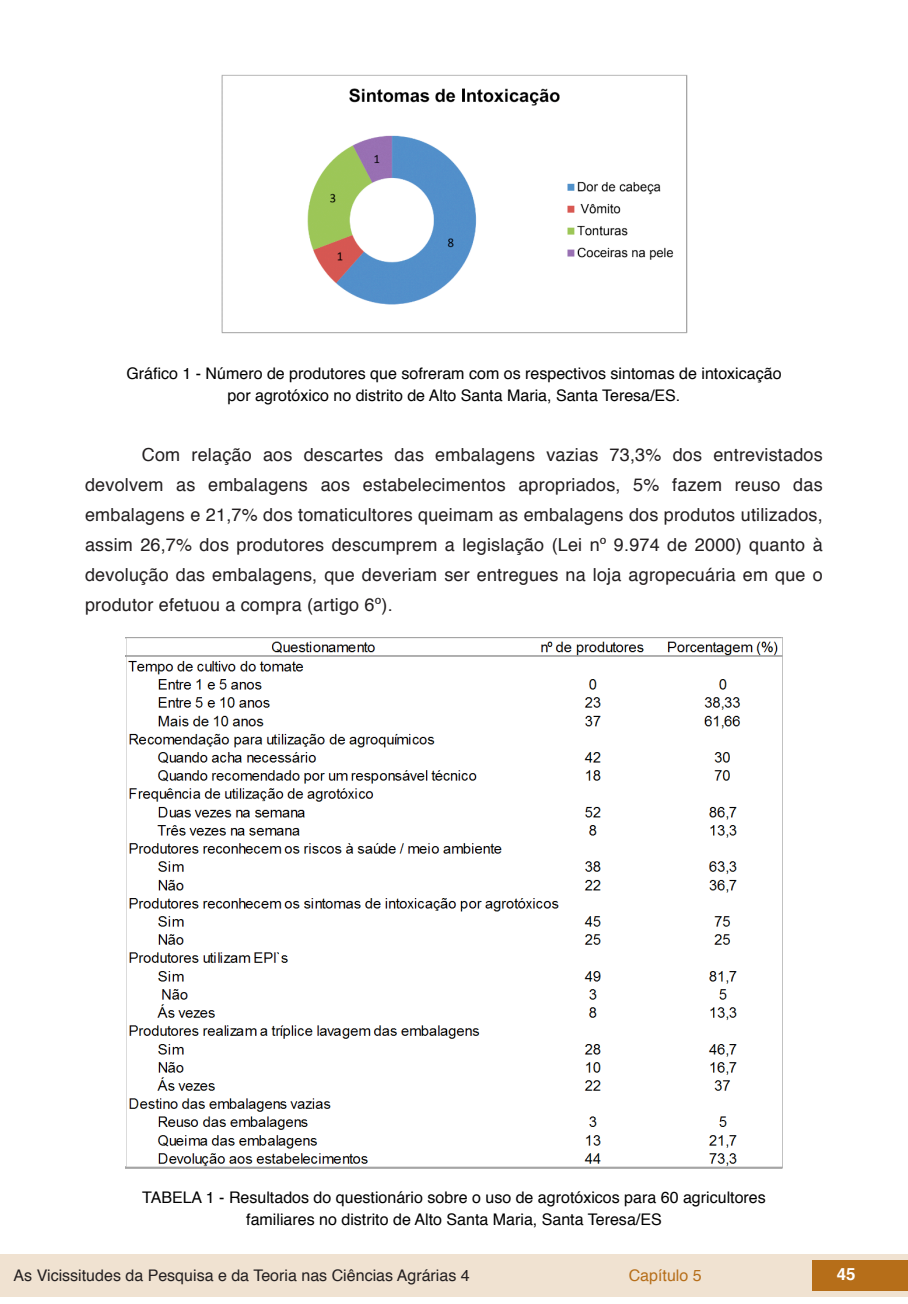
<style>
.page{position:relative;width:908px;height:1304px;background:#fff}
.page>*{position:absolute;margin:0;border:0;box-sizing:border-box;transform-origin:0 0}
.txt{font:18px/30px "Helvetica";letter-spacing:.01em;color:#231f20;text-align:justify}
.t1{font:700 16.8px "Helvetica";color:#fff}
.info_tab_graf_imag{font:16px/22px "Helvetica";color:#000;text-align:center}
.t2{font:16px "Helvetica";color:#231f20}
.t3{font:16px "Helvetica";color:#b66e19}
</style>
<div class="page">
<div style="left:0;top:1254px;width:906px;height:43px;background:#f0e2d1"></div>
<div style="left:812px;top:1261px;width:95px;height:30px;background:#b66e19"></div>
<img style="left:221px;top:74px;width:467px;height:260px">
<img style="left:125px;top:638px;width:657px;height:530px">
<p class="info_tab_graf_imag" style="left:126px;top:363px;width:656px">Gráfico 1 - Número de produtores que sofreram com os respectivos sintomas de intoxicação por agrotóxico no distrito de Alto Santa Maria, Santa Teresa/ES.</p>
<p class="txt" style="left:85px;top:440px;width:738px;text-indent:57px">Com relação aos descartes das embalagens vazias 73,3% dos entrevistados devolvem as embalagens aos estabelecimentos apropriados, 5% fazem reuso das embalagens e 21,7% dos tomaticultores queimam as embalagens dos produtos utilizados, assim 26,7% dos produtores descumprem a legislação (Lei nº 9.974 de 2000) quanto à devolução das embalagens, que deveriam ser entregues na loja agropecuária em que o produtor efetuou a compra (artigo 6º).</p>
<p class="info_tab_graf_imag" style="left:142px;top:1187px;width:625px">TABELA 1 - Resultados do questionário sobre o uso de agrotóxicos para 60 agricultores familiares no distrito de Alto Santa Maria, Santa Teresa/ES</p>
<p class="t2" style="left:14px;top:1263px;width:457px">As Vicissitudes da Pesquisa e da Teoria nas Ciências Agrárias 4</p>
<p class="t3" style="left:628px;top:1263px;width:74px">Capítulo 5</p>
<p class="t1" style="left:836px;top:1261px;width:20px">45</p>
</div>
